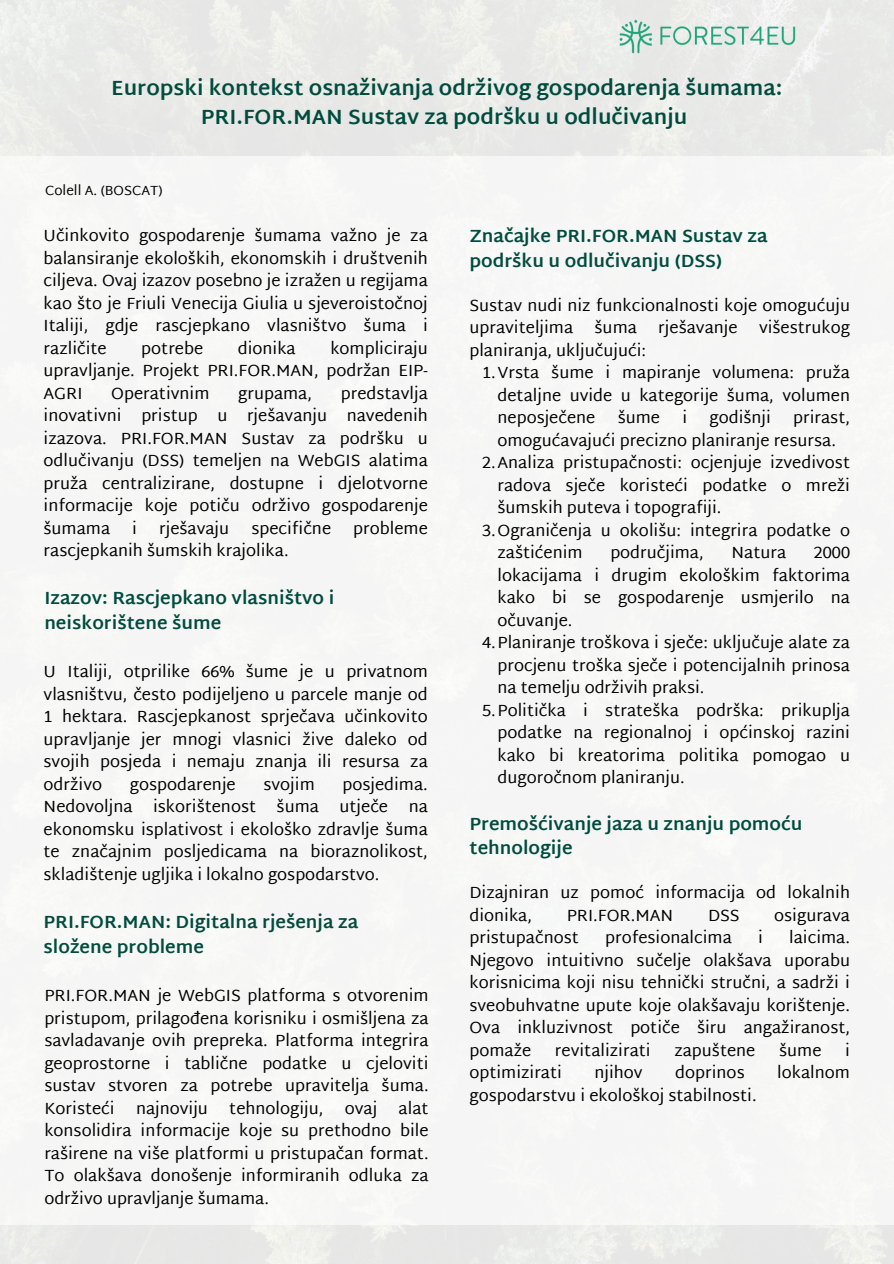
<style>
.page{position:relative;width:894px;height:1264px;background:#fff}
.page>*{position:absolute;margin:0;border:0;box-sizing:border-box;transform-origin:0 0}
.t1{font:700 21px/29.2px "Martel Sans";color:#004c3e;text-align:center}
.t2{font:700 18px/24.8px "Martel Sans";color:#004c3e}
.t3{font:16.5px/22.5px "Martel Sans";color:#000;text-align:justify}
.t4{font:13.5px "Martel Sans";color:#000}
</style>
<div class="page">
<img style="left:615px;top:16px;width:188px;height:38px">
<div style="left:0;top:156px;width:893px;height:1068px;background:#f5f6f5"></div>
<p class="t1" style="left:111px;top:73px;width:672px">Europski kontekst osnaživanja održivog gospodarenja šumama:<br>PRI.FOR.MAN Sustav za podršku u odlučivanju</p>
<h2 class="t4" style="left:45px;top:182px;width:119px">Colell A. (BOSCAT)</h2>
<p class="t3" style="left:44px;top:224px;width:385px">Učinkovito gospodarenje šumama važno je za balansiranje ekoloških, ekonomskih i društvenih ciljeva. Ovaj izazov posebno je izražen u regijama kao što je Friuli Venecija Giulia u sjeveroistočnoj Italiji, gdje rascjepkano vlasništvo šuma i različite</p>
<p class="t3" style="left:44px;top:337px;width:385px;text-indent:287px">kompliciraju upravljanje. Projekt PRI.FOR.MAN, podržan EIP-AGRI</p>
<p class="t3" style="left:141px;top:337px;width:63px">potrebe</p>
<p class="t3" style="left:238px;top:337px;width:59px">dionika</p>
<p class="t3" style="left:44px;top:382px;width:385px;text-indent:297px">predstavlja inovativni pristup u rješavanju navedenih izazova. PRI.FOR.MAN Sustav za podršku u odlučivanju (DSS) temeljen na WebGIS alatima pruža centralizirane, dostupne i djelotvorne informacije koje potiču održivo gospodarenje šumama</p>
<p class="t3" style="left:111px;top:382px;width:100px">Operativnim</p>
<p class="t3" style="left:238px;top:382px;width:75px">grupama,</p>
<p class="t3" style="left:132px;top:517px;width:6px">i</p>
<p class="t3" style="left:159px;top:517px;width:72px">rješavaju</p>
<p class="t3" style="left:251px;top:517px;width:81px">specifične</p>
<p class="t3" style="left:353px;top:517px;width:76px">probleme</p>
<p class="t3" style="left:44px;top:539px;width:246px">rascjepkanih šumskih krajolika.</p>
<p class="t2" style="left:44px;top:585px;width:291px">Izazov: Rascjepkano vlasništvo i neiskorištene šume</p>
<h3 class="t3" style="left:44px;top:660px;width:385px">U Italiji, otprilike 66% šume je u privatnom vlasništvu, često podijeljeno u parcele manje od 1 hektara. Rascjepkanost sprječava učinkovito upravljanje jer mnogi vlasnici žive daleko od svojih posjeda i nemaju znanja ili resursa za održivo</h3>
<h3 class="t3" style="left:44px;top:772px;width:385px;text-indent:299px">posjedima.<br>Nedovoljna iskorištenost šuma utječe na ekonomsku isplativost i ekološko zdravlje šuma te značajnim posljedicama na bioraznolikost, skladištenje ugljika i lokalno gospodarstvo.</h3>
<h3 class="t3" style="left:130px;top:772px;width:107px">gospodarenje</h3>
<h3 class="t3" style="left:263px;top:772px;width:53px">svojim</h3>
<p class="t2" style="left:44px;top:909px;width:316px">PRI.FOR.MAN: Digitalna rješenja za složene probleme</p>
<h2 class="t3" style="left:44px;top:984px;width:385px">PRI.FOR.MAN je WebGIS platforma s otvorenim pristupom, prilagođena korisniku i osmišljena za savladavanje ovih prepreka. Platforma integrira geoprostorne i tablične podatke u cjeloviti sustav stvoren za potrebe upravitelja šuma.<br>Koristeći</h2>
<h2 class="t3" style="left:136px;top:1096px;width:73px">najnoviju</h2>
<h2 class="t3" style="left:229px;top:1096px;width:96px">tehnologiju,</h2>
<h2 class="t3" style="left:345px;top:1096px;width:34px">ovaj</h2>
<h2 class="t3" style="left:44px;top:1096px;width:385px;text-indent:354px">alat konsolidira informacije koje su prethodno bile raširene na više platformi u pristupačan format.<br>To olakšava donošenje informiranih odluka za održivo upravljanje šumama.</h2>
<p class="t2" style="left:469px;top:223px;width:299px">Značajke PRI.FOR.MAN Sustav za podršku u odlučivanju (DSS)</p>
<h1 class="t3" style="left:469px;top:294px;width:382px">Sustav nudi niz funkcionalnosti koje omogućuju upraviteljima</h1>
<h1 class="t3" style="left:594px;top:316px;width:44px">šuma</h1>
<h1 class="t3" style="left:658px;top:316px;width:81px">rješavanje</h1>
<h1 class="t3" style="left:758px;top:316px;width:92px">višestrukog</h1>
<h1 class="t3" style="left:469px;top:339px;width:178px">planiranja, uključujući:</h1>
<p class="t3" style="left:497px;top:361px;width:354px;text-indent:-15px">1.Vrsta šume i mapiranje volumena: pruža detaljne uvide u kategorije šuma, volumen neposječene</p>
<p class="t3" style="left:497px;top:406px;width:354px;text-indent:295px">prirast, omogućavajući precizno planiranje resursa.</p>
<h3 class="t3" style="left:497px;top:451px;width:354px;text-indent:-15px">2.Analiza pristupačnosti: ocjenjuje izvedivost radova sječe koristeći podatke o mreži šumskih puteva i topografiji.</h3>
<h2 class="t3" style="left:497px;top:519px;width:354px;text-indent:-15px">3.Ograničenja u okolišu: integrira podatke o zaštićenim</h2>
<p class="t3" style="left:617px;top:406px;width:44px">šume</p>
<p class="t3" style="left:682px;top:406px;width:6px">i</p>
<p class="t3" style="left:709px;top:406px;width:63px">godišnji</p>
<h2 class="t3" style="left:610px;top:541px;width:95px">područjima,</h2>
<h2 class="t3" style="left:731px;top:541px;width:56px">Natura</h2>
<h2 class="t3" style="left:497px;top:541px;width:354px;text-indent:316px">2000 lokacijama i drugim ekološkim faktorima kako bi se gospodarenje usmjerilo na očuvanje.</h2>
<h3 class="t3" style="left:497px;top:631px;width:354px;text-indent:-15px">4.Planiranje troškova i sječe: uključuje alate za procjenu troška sječe i potencijalnih prinosa na temelju održivih praksi.</h3>
<h2 class="t3" style="left:497px;top:699px;width:354px;text-indent:-15px">5.Politička i strateška podrška: prikuplja podatke na regionalnoj i općinskoj razini kako bi kreatorima politika pomogao u dugoročnom planiranju.</h2>
<p class="t2" style="left:469px;top:811px;width:334px">Premošćivanje jaza u znanju pomoću tehnologije</p>
<h3 class="t3" style="left:469px;top:881px;width:382px">Dizajniran uz pomoć informacija od lokalnih dionika,</h3>
<h3 class="t3" style="left:566px;top:903px;width:108px">PRI.FOR.MAN</h3>
<h3 class="t3" style="left:707px;top:903px;width:33px">DSS</h3>
<h3 class="t3" style="left:774px;top:903px;width:77px">osigurava</h3>
<h3 class="t3" style="left:469px;top:926px;width:111px">pristupačnost</h3>
<h3 class="t3" style="left:605px;top:926px;width:128px">profesionalcima</h3>
<h3 class="t3" style="left:758px;top:926px;width:6px">i</h3>
<h3 class="t3" style="left:469px;top:926px;width:382px;text-indent:320px">laicima.<br>Njegovo intuitivno sučelje olakšava uporabu korisnicima koji nisu tehnički stručni, a sadrži i sveobuhvatne upute koje olakšavaju korištenje.<br>Ova inkluzivnost potiče širu angažiranost, pomaže</h3>
<h3 class="t3" style="left:555px;top:1038px;width:97px">revitalizirati</h3>
<h3 class="t3" style="left:674px;top:1038px;width:82px">zapuštene</h3>
<h3 class="t3" style="left:779px;top:1038px;width:44px">šume</h3>
<h3 class="t3" style="left:845px;top:1038px;width:6px">i</h3>
<h3 class="t3" style="left:469px;top:1061px;width:94px">optimizirati</h3>
<h3 class="t3" style="left:594px;top:1061px;width:50px">njihov</h3>
<h3 class="t3" style="left:675px;top:1061px;width:71px">doprinos</h3>
<h3 class="t3" style="left:777px;top:1061px;width:74px">lokalnom</h3>
<h3 class="t3" style="left:469px;top:1083px;width:288px">gospodarstvu i ekološkoj stabilnosti.</h3>
</div>
